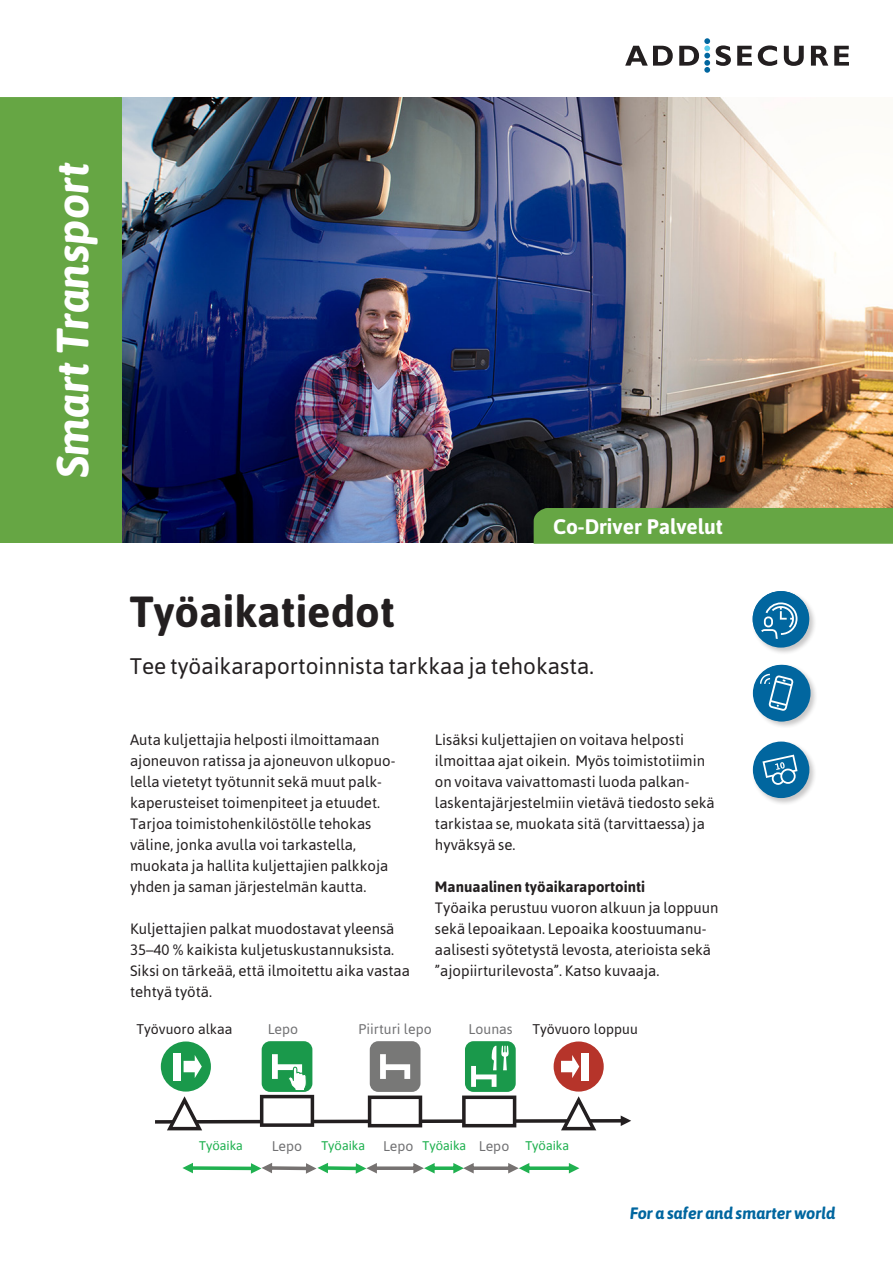
<style>
.page{position:relative;width:893px;height:1263px;background:#fff}
.page>*{position:absolute;margin:0;border:0;box-sizing:border-box;transform-origin:0 0}
.Category_AsapBoldIta{font:italic 700 45px "Asap";color:#fff}
.Headline2_AsapBd34_3{font:700 43.5px "Asap";color:#231f20}
.Preamble_Asap15_20{font:22.5px "Asap";color:#231f20}
.t1{font:700 21px "Asap";color:#fff}
.t2{font:italic 700 16.5px "Asap";color:#01669f}
.BodyText_Asap10_14{font:15px/21px "Asap";color:#231f20}
.BodyText_Asap10_14-2{font:700 15px "Asap";color:#231f20}
.t3{font:14.1px "Calibri";color:#20b150}
.t4{font:14.1px "Asap";color:#231f20}
.t5{font:14.1px "Asap";color:#717173}
.s1{font-family:"Asap";color:#717173}
</style>
<div class="page">
<svg style="left:625px;top:38px;width:224px;height:35px"></svg>
<img style="left:122px;top:97px;width:771px;height:445px">
<div style="left:0;top:97px;width:122px;height:446px;background:#66a644"></div>
<div style="left:751px;top:590px;width:66px;height:65px;background:#231f20;opacity:.25"></div>
<div style="left:752px;top:663px;width:66px;height:66px;background:#231f20;opacity:.25"></div>
<div style="left:751px;top:740px;width:66px;height:66px;background:#231f20;opacity:.25"></div>
<div style="left:753px;top:741px;width:56px;height:57px;border:3px solid #01669f;border-radius:50%"></div>
<div style="left:753px;top:591px;width:56px;height:55px;background:#01669f;border-radius:50%"></div>
<svg style="left:761px;top:602px;width:36px;height:37px"></svg>
<div style="left:753px;top:665px;width:56px;height:56px;background:#01669f;border-radius:50%"></div>
<svg style="left:760px;top:674px;width:34px;height:37px"></svg>
<div style="left:754px;top:743px;width:54px;height:54px;background:#01669f;border-radius:50%"></div>
<svg style="left:762px;top:755px;width:35px;height:30px"></svg>
<div style="left:534px;top:508px;width:359px;height:36px;background:#66a644"></div>
<svg style="left:182px;top:1163px;width:397px;height:11px"></svg>
<svg style="left:161px;top:1041px;width:50px;height:50px"></svg>
<svg style="left:554px;top:1041px;width:50px;height:50px"></svg>
<div style="left:370px;top:1041px;width:50px;height:51px;background:#787877;border-radius:9px"></div>
<div style="left:262px;top:1041px;width:50px;height:51px;background:#1a994b;border-radius:9px"></div>
<div style="left:465px;top:1041px;width:51px;height:51px;background:#1a994b;border-radius:9px"></div>
<svg style="left:155px;top:1045px;width:476px;height:85px"></svg>
<p class="Category_AsapBoldIta" style="left:42px;top:478px;width:318px;rotate:-90deg">Smart Transport</p>
<p class="Headline2_AsapBd34_3" style="left:130px;top:582px;width:267px">Työaikatiedot</p>
<p class="t1" style="left:553px;top:512px;width:172px">Co-Driver Palvelut</p>
<p class="Preamble_Asap15_20" style="left:130px;top:651px;width:466px">Tee työaikaraportoinnista tarkkaa ja tehokasta.</p>
<p class="BodyText_Asap10_14" style="left:130px;top:728px;width:267px">Auta kuljettajia helposti ilmoittamaan ajoneuvon ratissa ja ajoneuvon ulkopuo&shy;lella vietetyt työtunnit sekä muut palk&shy;kaperusteiset toimenpiteet ja etuudet.<br>Tarjoa toimistohenkilöstölle tehokas väline, jonka avulla voi tarkastella, muokata ja hallita kuljettajien palkkoja yhden ja saman järjestelmän kautta.</p>
<p class="BodyText_Asap10_14" style="left:130px;top:917px;width:281px">Kuljettajien palkat muodostavat yleensä 35–40 % kaikista kuljetuskustannuksista.<br>Siksi on tärkeää, että ilmoitettu aika vastaa tehtyä työtä.</p>
<p class="BodyText_Asap10_14" style="left:435px;top:728px;width:272px">Lisäksi kuljettajien on voitava helposti ilmoittaa ajat oikein. Myös toimistotiimin on voitava vaivattomasti luoda palkan-</p>
<p class="BodyText_Asap10_14" style="left:435px;top:791px;width:281px">laskentajärjestelmiin vietävä tiedosto sekä tarkistaa se, muokata sitä (tarvittaessa) ja hyväksyä se.</p>
<p class="BodyText_Asap10_14-2" style="left:435px;top:876px;width:212px">Manuaalinen työaikaraportointi</p>
<p class="BodyText_Asap10_14" style="left:435px;top:896px;width:285px">Työaika perustuu vuoron alkuun ja loppuun sekä lepoaikaan. Lepoaika koostuumanu-</p>
<p class="BodyText_Asap10_14" style="left:435px;top:938px;width:278px">aalisesti syötetystä levosta, aterioista sekä</p>
<p class="BodyText_Asap10_14" style="left:435px;top:959px;width:226px">”ajopiirturilevosta”. Katso kuvaaja.</p>
<p class="t4" style="left:137px;top:1019px;width:98px">Työvuoro alkaa</p>
<p class="t5" style="left:268px;top:1019px;width:32px">Lepo</p>
<p class="t5" style="left:358px;top:1019px;width:75px">Piirturi lepo</p>
<p class="t5" style="left:469px;top:1019px;width:46px">Lounas</p>
<p class="t4" style="left:532px;top:1019px;width:107px">Työvuoro loppuu</p>
<p class="t3" style="left:199px;top:1137px;width:45px">Työaika</p>
<p class="t5" style="left:272px;top:1137px;width:32px">Lepo</p>
<p class="t3" style="left:321px;top:1137px;width:45px">Työaika</p>
<p class="t3" style="left:383px;top:1137px;width:187px"><span class="s1">Lepo</span> Työaika <span class="s1">Lepo</span> Työaika</p>
<p class="t2" style="left:630px;top:1202px;width:207px">For a safer and smarter world</p>
</div>
